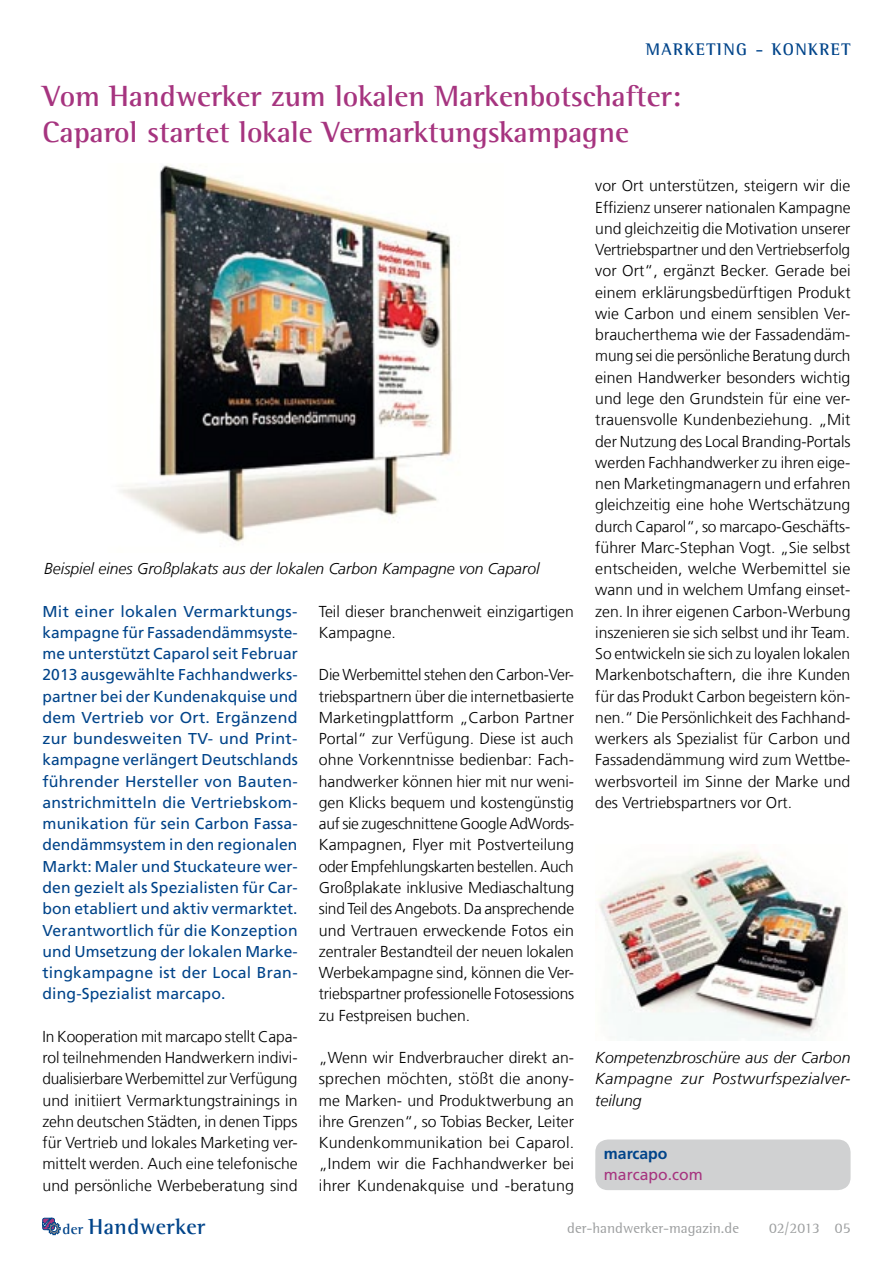
<style>
.page{position:relative;width:893px;height:1263px;background:#fff}
.page>*{position:absolute;margin:0;border:0;box-sizing:border-box;transform-origin:0 0}
.t1{font:700 30px/36px "Rotis Semi Serif";color:#a6347f}
.t2{font:700 22.2px "Rotis Semi Serif";color:#00448a}
.t3{font:700 17.25px "Rotis Semi Serif";letter-spacing:.08em;color:#00448a}
.t4{font:300 15.75px/21.3px "Frutiger LT Com";color:#000;text-align:justify}
.t5{font:15.75px/21.3px "Frutiger LT Com";letter-spacing:.01em;color:#00448a;text-align:justify}
.t6{font:italic 300 15.75px/21.3px "Frutiger LT Com";color:#000;text-align:justify}
.t7{font:15.75px "Frutiger";color:#a6347f}
.t8{font:700 15.75px "Frutiger";color:#00448a}
.t9{font:15px "Rotis Semi Serif";color:#9c9e9f}
.s1{font-size:14.85px}
</style>
<div class="page">
<svg style="left:42px;top:1218px;width:19px;height:17px"></svg>
<img style="left:120px;top:165px;width:332px;height:377px">
<img style="left:598px;top:851px;width:248px;height:189px">
<div style="left:595px;top:1139px;width:256px;height:51px;background:#d0d1d2;border-radius:13px"></div>
<p class="t3" style="left:646px;top:38px;width:206px">marketInG - konkret</p>
<h1 class="t1" style="left:43px;top:78px;width:640px">Vom Handwerker zum lokalen markenbotschafter: caparol startet lokale Vermarktungskampagne</h1>
<p class="t6" style="left:44px;top:558px;width:497px">Beispiel eines Großplakats aus der lokalen Carbon Kampagne von Caparol</p>
<p class="t5" style="left:43px;top:600px;width:257px">Mit einer lokalen Vermarktungs&shy;kampagne für Fassadendämmsyste&shy;me unterstützt Caparol seit Februar 2013 ausgewählte Fachhandwerks&shy;partner bei der Kundenakquise und dem Vertrieb vor Ort. Ergänzend zur bundesweiten TV- und Print&shy;kampagne verlängert Deutschlands führender Hersteller von Bauten&shy;anstrichmitteln die Vertriebskom&shy;munikation für sein Carbon Fassa&shy;dendämmsystem in den regionalen Markt: Maler und Stuckateure wer&shy;den gezielt als Spezialisten für Car&shy;bon etabliert und aktiv vermarktet.<br>Verantwortlich für die Konzeption und Umsetzung der lokalen Marke&shy;tingkampagne ist der Local Bran&shy;ding-Spezialist marcapo.</p>
<p class="t4" style="left:43px;top:1026px;width:257px">In Kooperation mit marcapo stellt Capa&shy;rol teilnehmenden Handwerkern indivi&shy;dualisierbare Werbemittel zur Verfügung und initiiert Vermarktungstrainings in zehn deutschen Städten, in denen Tipps für Vertrieb und lokales Marketing ver&shy;mittelt werden. Auch eine telefonische und persönliche Werbeberatung sind</p>
<p class="t4" style="left:319px;top:601px;width:256px">Teil dieser branchenweit einzigartigen<br>Kampagne.</p>
<p class="t4" style="left:319px;top:664px;width:257px">Die Werbemittel stehen den Carbon-Ver&shy;triebspartnern über die internetbasierte Marketingplattform „Carbon Partner Portal“ zur Verfügung. Diese ist auch ohne Vorkenntnisse bedienbar: Fach&shy;handwerker können hier mit nur weni&shy;gen Klicks bequem und kostengünstig auf sie zugeschnittene Google AdWords-Kampagnen, Flyer mit Postverteilung oder Empfehlungskarten bestellen. Auch Großplakate inklusive Mediaschaltung sind Teil des Angebots. Da ansprechende und Vertrauen erweckende Fotos ein zentraler Bestandteil der neuen lokalen Werbekampagne sind, können die Ver&shy;triebspartner professionelle Fotosessions zu Festpreisen buchen.</p>
<p class="t4" style="left:319px;top:1047px;width:257px">„Wenn wir Endverbraucher direkt an&shy;sprechen möchten, stößt die anony&shy;me Marken- und Produktwerbung an ihre Grenzen“, so Tobias Becker, Leiter Kundenkommunikation bei Caparol. „Indem wir die Fachhandwerker bei ihrer Kundenakquise und -beratung</p>
<p class="t4" style="left:595px;top:175px;width:257px">vor Ort unterstützen, steigern wir die Effizienz unserer nationalen Kampagne und gleichzeitig die Motivation unserer Vertriebspartner und den Vertriebserfolg vor Ort“, ergänzt Becker. Gerade bei einem erklärungsbedürftigen Produkt wie Carbon und einem sensiblen Ver&shy;braucherthema wie der Fassadendäm&shy;mung sei die persönliche Beratung durch einen Handwerker besonders wichtig und lege den Grundstein für eine ver&shy;trauensvolle Kundenbeziehung. „Mit der Nutzung des Local Branding-Portals werden Fachhandwerker zu ihren eige&shy;nen Marketingmanagern und erfahren gleichzeitig eine hohe Wertschätzung durch Caparol“, so marcapo-Geschäfts&shy;führer Marc-Stephan Vogt. „Sie selbst entscheiden, welche Werbemittel sie wann und in welchem Umfang einset&shy;zen. In ihrer eigenen Carbon-Werbung inszenieren sie sich selbst und ihr Team.<br>So entwickeln sie sich zu loyalen lokalen Markenbotschaftern, die ihre Kunden für das Produkt Carbon begeistern kön&shy;nen.“ Die Persönlichkeit des Fachhand&shy;werkers als Spezialist für Carbon und Fassadendämmung wird zum Wettbe&shy;werbsvorteil im Sinne der Marke und des Vertriebspartners vor Ort.</p>
<p class="t6" style="left:595px;top:1047px;width:257px">Kompetenzbroschüre aus der Carbon Kampagne zur Postwurfspezialver&shy;teilung</p>
<p class="t8" style="left:604px;top:1144px;width:65px">marcapo</p>
<p class="t7" style="left:604px;top:1165px;width:100px">marcapo.com</p>
<h2 class="t2" style="left:62px;top:1213px;width:144px"><span class="s1">der</span> Handwerker</h2>
<p class="t9" style="left:567px;top:1219px;width:173px">der-handwerker-magazin.de</p>
<p class="t9" style="left:769px;top:1219px;width:83px">02/2013 05</p>
</div>
